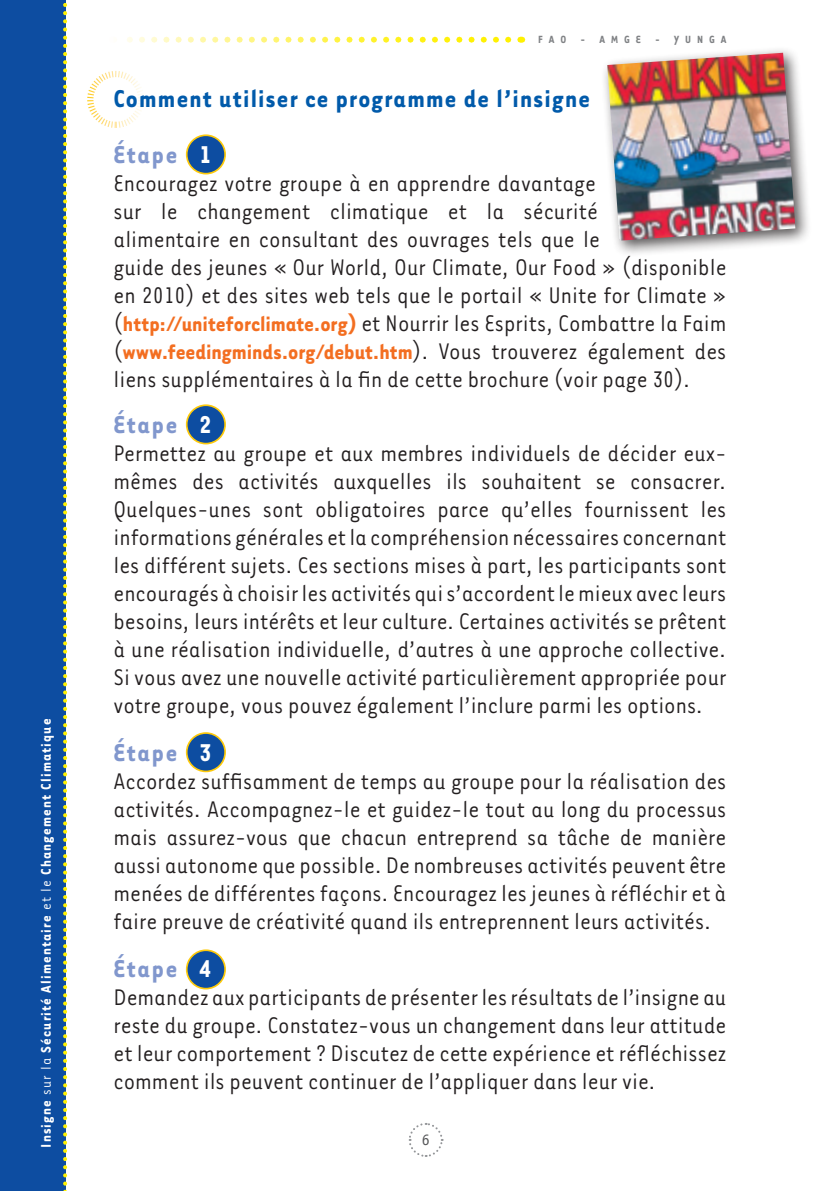
<style>
.page{position:relative;width:840px;height:1191px;background:#fff}
.page>*{position:absolute;margin:0;border:0;box-sizing:border-box;transform-origin:0 0}
.Heading02{font:700 28px "Tarzana Narrow";letter-spacing:.045em;color:#015aaa}
.Txt_introPage{font:700 28px "Tarzana Narrow";letter-spacing:.06em;color:#8197cd}
.Heading03{font:700 28px "Tarzana Narrow";letter-spacing:.06em;color:#8197cd}
.Txt_introPage-2{font:26px/28px "Tarzana Narrow";color:#231f20;text-align:justify}
.Txt_introPage-3{font:700 24px "Tarzana Narrow";color:#f36e21}
.t1{font:700 16px "Tarzana Narrow";letter-spacing:.075em;color:#fff}
.t2{font:16px "Officina Sans";color:#57585a}
.t3{font:700 12px "Tarzana Narrow";letter-spacing:.5em;color:#808285}
.s1{font-weight:400}
.s2{color:#fff}
.s3{font-weight:700;font-size:24px;color:#f36e21}
.s4{font-weight:400;font-size:26px;color:#231f20}
</style>
<div class="page">
<svg style="left:408px;top:1123px;width:35px;height:34px"></svg>
<div style="left:0;top:0;width:65px;height:1191px;background:#0d4da1"></div>
<svg style="left:63px;top:0;width:4px;height:1191px"></svg>
<svg style="left:127px;top:37px;width:381px;height:6px"></svg>
<svg style="left:87px;top:71px;width:55px;height:57px"></svg>
<div style="left:187px;top:135px;width:38px;height:39px;background:#0d4da1;border-radius:50%"></div>
<div style="left:186px;top:134px;width:40px;height:40px;border:2px solid #feca0a;border-radius:50%"></div>
<div style="left:187px;top:405px;width:38px;height:38px;background:#0d4da1;border-radius:50%"></div>
<div style="left:186px;top:404px;width:40px;height:40px;border:2px solid #feca0a;border-radius:50%"></div>
<div style="left:187px;top:733px;width:38px;height:38px;background:#0d4da1;border-radius:50%"></div>
<div style="left:186px;top:732px;width:40px;height:40px;border:2px solid #feca0a;border-radius:50%"></div>
<div style="left:187px;top:950px;width:38px;height:38px;background:#0d4da1;border-radius:50%"></div>
<div style="left:186px;top:949px;width:40px;height:40px;border:2px solid #feca0a;border-radius:50%"></div>
<div style="left:598px;top:44px;width:222px;height:222px;background:#231f20;opacity:.75"></div>
<img style="left:607px;top:53px;width:187px;height:188px">
<p class="t1" style="left:36px;top:1147px;width:430px;rotate:-90deg">Insigne <span class="s1">sur la</span> Sécurité Alimentaire <span class="s1">et le</span> Changement Climatique</p>
<p class="t3" style="left:538px;top:32px;width:190px">FAO - AMGE - YUNGA</p>
<p class="Heading02" style="left:113px;top:81px;width:477px">Comment utiliser ce programme de l’insigne</p>
<p class="Txt_introPage" style="left:113px;top:137px;width:99px">Étape <span class="s2">1</span></p>
<p class="Txt_introPage-2" style="left:113px;top:168px;width:614px;text-align:left">Encouragez votre groupe à en apprendre davantage<br>sur le changement climatique et la sécurité<br>alimentaire en consultant des ouvrages tels que le<br>guide des jeunes « Our World, Our Climate, Our Food » (disponible en 2010) et des sites web tels que le portail « Unite for Climate » (<span class="s3">http://uniteforclimate.org)</span> et Nourrir les Esprits, Combattre la Faim</p>
<p class="Txt_introPage-3" style="left:113px;top:336px;width:614px"><span class="s4">(</span>www.feedingminds.org/debut.htm<span class="s4">). Vous trouverez également des</span></p>
<p class="Txt_introPage-2" style="left:113px;top:364px;width:578px">liens supplémentaires à la fin de cette brochure (voir page 30).</p>
<p class="Heading03" style="left:113px;top:407px;width:99px">Étape <span class="s2">2</span></p>
<p class="Txt_introPage-2" style="left:113px;top:438px;width:614px">Permettez au groupe et aux membres individuels de décider eux&shy;mêmes des activités auxquelles ils souhaitent se consacrer.<br>Quelques-unes sont obligatoires parce qu’elles fournissent les informations générales et la compréhension nécessaires concernant les différent sujets. Ces sections mises à part, les participants sont encouragés à choisir les activités qui s’accordent le mieux avec leurs besoins, leurs intérêts et leur culture. Certaines activités se prêtent à une réalisation individuelle, d’autres à une approche collective.<br>Si vous avez une nouvelle activité particulièrement appropriée pour votre groupe, vous pouvez également l’inclure parmi les options.</p>
<p class="Txt_introPage" style="left:113px;top:735px;width:99px">Étape <span class="s2">3</span></p>
<p class="Txt_introPage-2" style="left:113px;top:766px;width:614px">Accordez suffisamment de temps au groupe pour la réalisation des activités. Accompagnez-le et guidez-le tout au long du processus mais assurez-vous que chacun entreprend sa tâche de manière aussi autonome que possible. De nombreuses activités peuvent être menées de différentes façons. Encouragez les jeunes à réfléchir et à faire preuve de créativité quand ils entreprennent leurs activités.</p>
<p class="Txt_introPage" style="left:113px;top:951px;width:99px">Étape <span class="s2">4</span></p>
<p class="Txt_introPage-2" style="left:113px;top:982px;width:614px">Demandez aux participants de présenter les résultats de l’insigne au reste du groupe. Constatez-vous un changement dans leur attitude et leur comportement ? Discutez de cette expérience et réfléchissez comment ils peuvent continuer de l’appliquer dans leur vie.</p>
<p class="t2" style="left:421px;top:1130px;width:9px">6</p>
</div>
